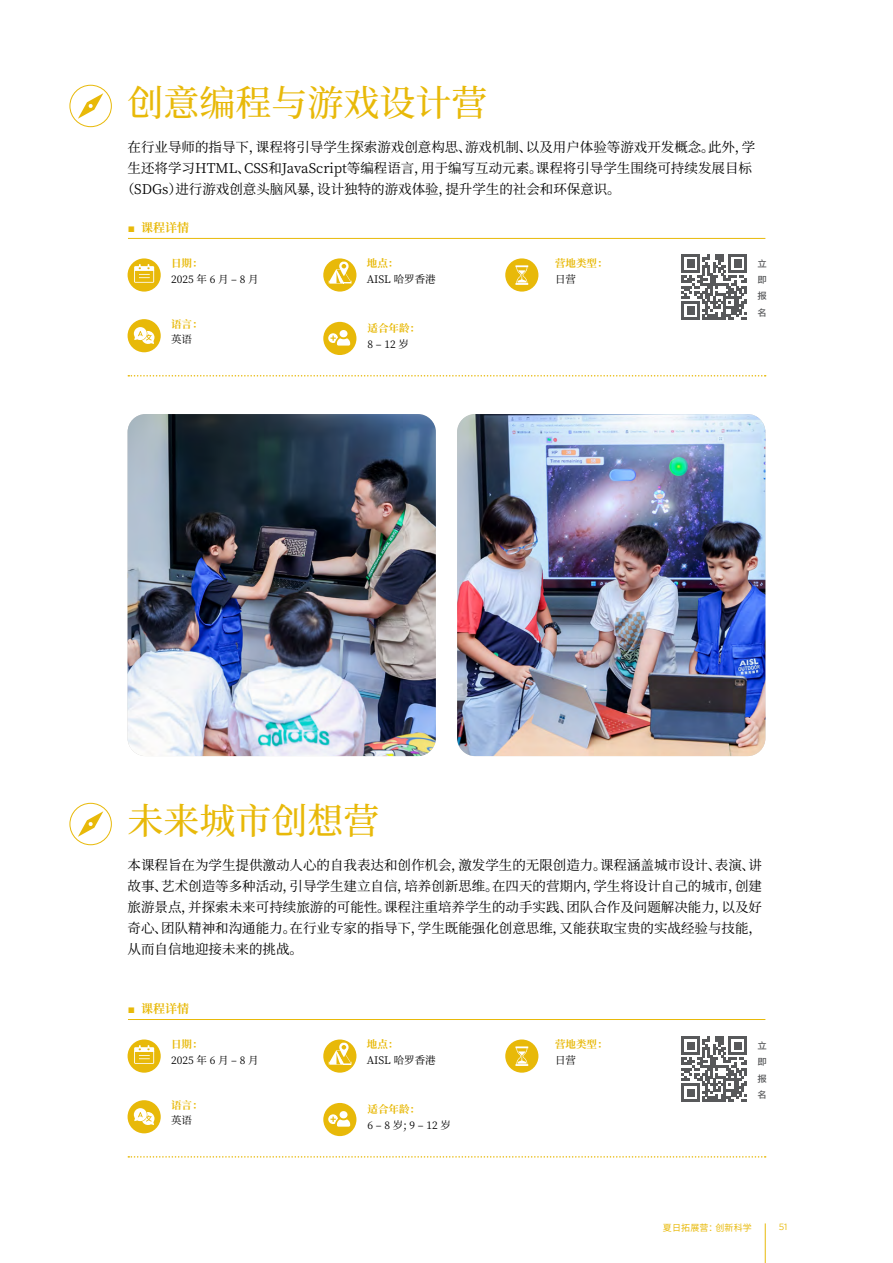
<style>
.page{position:relative;width:893px;height:1263px;background:#fff}
.page>*{position:absolute;margin:0;border:0;box-sizing:border-box;transform-origin:0 0}
.cn_Head_1{font:500 36px "Noto Serif CJ Ksc";color:#e8b909}
.cn_Bodytext-1{font:13.5px/21px "Noto Serif CJ Ksc";color:#000;text-align:justify}
.t1{font:700 12px "Noto Serif CJ Ksc";color:#e8b909}
.cn_info_text{font:10.5px "Noto Serif CJ Ksc";color:#000}
.cn_info_sub{font:700 10.5px "Noto Serif CJ Ksc";color:#e8b909}
.t2{font:9px "Noto Sans CJ Ksc";letter-spacing:.015em;color:#e8b909}
.ch_enrol{font:500 9px "Noto Sans CJ Ksc";color:#58595b;scale:1.05 1}
.t3{font:9px "Gotham";color:#e8b909}
.s1{font-family:"Arial";font-weight:400}
</style>
<div class="page">
<div style="left:70px;top:85px;width:42px;height:42px;border:1px solid #e8b909;border-radius:50%"></div>
<svg style="left:78px;top:93px;width:25px;height:26px"></svg>
<div style="left:70px;top:803px;width:42px;height:42px;border:1px solid #e8b909;border-radius:50%"></div>
<svg style="left:78px;top:811px;width:25px;height:26px"></svg>
<hr style="left:128px;top:238px;width:637px;height:1px;background:#e8b909">
<hr style="left:128px;top:1019px;width:637px;height:1px;background:#e8b909">
<div style="left:128px;top:258px;width:33px;height:34px;background:#e8b909;border-radius:50%"></div>
<svg style="left:134px;top:264px;width:20px;height:19px"></svg>
<div style="left:128px;top:1039px;width:33px;height:34px;background:#e8b909;border-radius:50%"></div>
<svg style="left:134px;top:1045px;width:20px;height:19px"></svg>
<div style="left:323px;top:258px;width:33px;height:34px;background:#e8b909;border-radius:50%"></div>
<svg style="left:329px;top:261px;width:22px;height:23px"></svg>
<div style="left:323px;top:1039px;width:33px;height:34px;background:#e8b909;border-radius:50%"></div>
<svg style="left:329px;top:1042px;width:22px;height:23px"></svg>
<div style="left:128px;top:319px;width:33px;height:33px;background:#e8b909;border-radius:50%"></div>
<svg style="left:134px;top:327px;width:20px;height:17px"></svg>
<div style="left:128px;top:1100px;width:33px;height:33px;background:#e8b909;border-radius:50%"></div>
<svg style="left:134px;top:1108px;width:20px;height:17px"></svg>
<div style="left:505px;top:258px;width:33px;height:34px;background:#e8b909;border-radius:50%"></div>
<svg style="left:515px;top:265px;width:13px;height:20px"></svg>
<div style="left:505px;top:1039px;width:33px;height:34px;background:#e8b909;border-radius:50%"></div>
<svg style="left:515px;top:1046px;width:13px;height:20px"></svg>
<div style="left:323px;top:322px;width:33px;height:33px;background:#e8b909;border-radius:50%"></div>
<div style="left:340px;top:330px;width:8px;height:7px;background:#fff;border-radius:50%"></div>
<svg style="left:328px;top:333px;width:22px;height:13px"></svg>
<div style="left:323px;top:1103px;width:33px;height:33px;background:#e8b909;border-radius:50%"></div>
<div style="left:340px;top:1111px;width:8px;height:7px;background:#fff;border-radius:50%"></div>
<svg style="left:328px;top:1114px;width:22px;height:13px"></svg>
<svg style="left:128px;top:375px;width:638px;height:2px"></svg>
<svg style="left:128px;top:1156px;width:638px;height:1px"></svg>
<img style="left:457px;top:414px;width:308px;height:342px">
<img style="left:128px;top:414px;width:308px;height:342px">
<svg style="left:681px;top:1036px;width:66px;height:66px"></svg>
<svg style="left:681px;top:254px;width:66px;height:66px"></svg>
<hr style="left:765px;top:1223px;width:1px;height:40px;background:#e8b909">
<p class="cn_Head_1" style="left:128px;top:82px;width:361px">创意编程与游戏设计营</p>
<p class="cn_Bodytext-1" style="left:128px;top:137px;width:629px">在行业导师的指导下，课程将引导学生探索游戏创意构思、游戏机制、以及用户体验等游戏开发概念。此外，学</p>
<p class="cn_Bodytext-1" style="left:128px;top:158px;width:626px">生还将学习HTML、CSS和JavaScript等编程语言，用于编写互动元素。课程将引导学生围绕可持续发展目标</p>
<p class="cn_Bodytext-1" style="left:121px;top:179px;width:501px">（SDGs）进行游戏创意头脑风暴，设计独特的游戏体验，提升学生的社会和环保意识。</p>
<p class="t1" style="left:128px;top:221px;width:63px"><span class="s1">■</span> 课程详情</p>
<p class="cn_info_sub" style="left:171px;top:257px;width:33px">日期：</p>
<p class="cn_info_text" style="left:171px;top:273px;width:89px">2025 年 6 月 – 8 月</p>
<p class="cn_info_sub" style="left:171px;top:318px;width:33px">语言：</p>
<p class="cn_info_text" style="left:171px;top:334px;width:23px">英语</p>
<p class="cn_info_sub" style="left:367px;top:257px;width:33px">地点：</p>
<p class="cn_info_text" style="left:367px;top:273px;width:70px">AISL 哈罗香港</p>
<p class="cn_info_sub" style="left:368px;top:322px;width:54px">适合年龄：</p>
<p class="cn_info_text" style="left:368px;top:338px;width:43px">8 – 12 岁</p>
<p class="cn_info_sub" style="left:555px;top:257px;width:54px">营地类型：</p>
<p class="cn_info_text" style="left:555px;top:273px;width:22px">日营</p>
<p class="ch_enrol" style="left:757px;top:258px;width:10px">立</p>
<p class="ch_enrol" style="left:757px;top:275px;width:10px">即</p>
<p class="ch_enrol" style="left:757px;top:291px;width:10px">报</p>
<p class="ch_enrol" style="left:757px;top:307px;width:10px">名</p>
<p class="cn_Head_1" style="left:128px;top:800px;width:253px">未来城市创想营</p>
<p class="cn_Bodytext-1" style="left:128px;top:855px;width:636px">本课程旨在为学生提供激动人心的自我表达和创作机会，激发学生的无限创造力。课程涵盖城市设计、表演、讲故事、艺术创造等多种活动，引导学生建立自信，培养创新思维。在四天的营期内，学生将设计自己的城市，创建旅游景点，并探索未来可持续旅游的可能性。课程注重培养学生的动手实践、团队合作及问题解决能力，以及好奇心、团队精神和沟通能力。在行业专家的指导下，学生既能强化创意思维，又能获取宝贵的实战经验与技能，从而自信地迎接未来的挑战。</p>
<p class="t1" style="left:128px;top:1002px;width:63px"><span class="s1">■</span> 课程详情</p>
<p class="cn_info_sub" style="left:171px;top:1038px;width:33px">日期：</p>
<p class="cn_info_text" style="left:171px;top:1054px;width:89px">2025 年 6 月 – 8 月</p>
<p class="cn_info_sub" style="left:171px;top:1099px;width:33px">语言：</p>
<p class="cn_info_text" style="left:171px;top:1115px;width:23px">英语</p>
<p class="cn_info_sub" style="left:367px;top:1038px;width:33px">地点：</p>
<p class="cn_info_text" style="left:367px;top:1054px;width:70px">AISL 哈罗香港</p>
<p class="cn_info_sub" style="left:368px;top:1103px;width:54px">适合年龄：</p>
<p class="cn_info_text" style="left:368px;top:1119px;width:85px">6 – 8 岁; 9 – 12 岁</p>
<p class="cn_info_sub" style="left:555px;top:1038px;width:54px">营地类型：</p>
<p class="cn_info_text" style="left:555px;top:1054px;width:22px">日营</p>
<p class="ch_enrol" style="left:757px;top:1040px;width:10px">立</p>
<p class="ch_enrol" style="left:757px;top:1057px;width:10px">即</p>
<p class="ch_enrol" style="left:757px;top:1073px;width:10px">报</p>
<p class="ch_enrol" style="left:757px;top:1089px;width:10px">名</p>
<p class="t2" style="left:663px;top:1222px;width:90px">夏日拓展营：创新科学</p>
<p class="t3" style="left:779px;top:1222px;width:10px">51</p>
</div>
